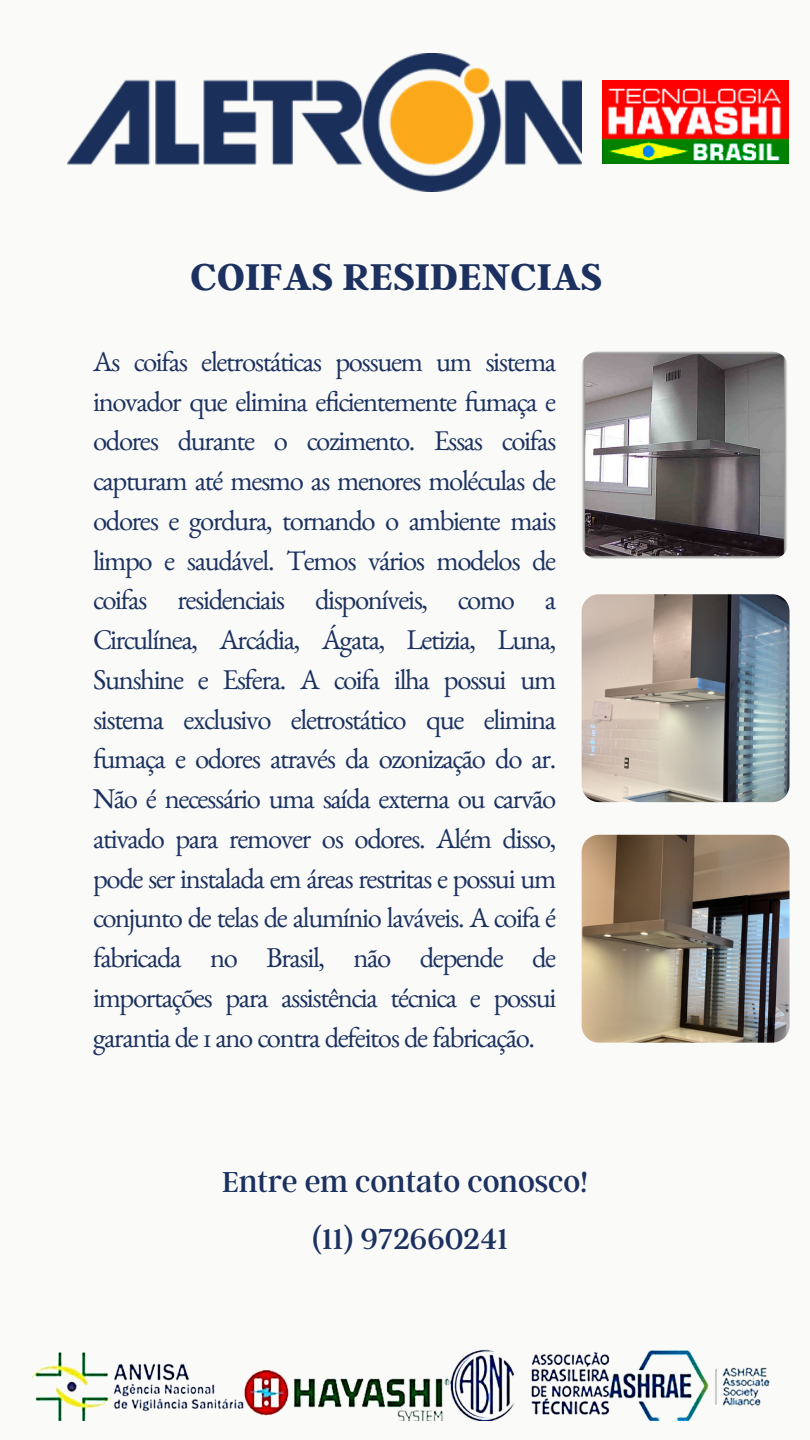
<style>
.page{position:relative;width:810px;height:1440px;background:#fafbf9}
.page>*{position:absolute;margin:0;border:0;box-sizing:border-box;transform-origin:0 0}
.t1{font:700 41.5px "Argent CF";color:#1c315f}
.t2{font:32.1px "Argent CF";color:#1c315f}
.t3{font:28.7px/39.8px "Benne";letter-spacing:-.05em;color:#1c315f;text-align:justify}
</style>
<div class="page">
<img style="left:67px;top:54px;width:514px;height:137px">
<img style="left:31px;top:1349px;width:739px;height:72px">
<img style="left:582px;top:351px;width:205px;height:208px">
<img style="left:582px;top:594px;width:208px;height:208px">
<img style="left:582px;top:835px;width:208px;height:208px">
<img style="left:602px;top:81px;width:187px;height:83px">
<h2 class="t1" style="left:190px;top:250px;width:414px">COIFAS RESIDENCIAS</h2>
<p class="t3" style="left:93px;top:347px;width:465px">As coifas eletrostáticas possuem um sistema inovador que elimina eficientemente fumaça e odores durante o cozimento. Essas coifas capturam até mesmo as menores moléculas de odores e gordura, tornando o ambiente mais limpo e saudável. Temos vários modelos de coifas residenciais disponíveis, como a Circulínea, Arcádia, Ágata, Letizia, Luna, Sunshine e Esfera. A coifa ilha possui um sistema exclusivo eletrostático que elimina fumaça e odores através da ozonização do ar.<br>Não é necessário uma saída externa ou carvão ativado para remover os odores. Além disso, pode ser instalada em áreas restritas e possui um conjunto de telas de alumínio laváveis. A coifa é fabricada no Brasil, não depende de importações para assistência técnica e possui garantia de 1 ano contra defeitos de fabricação.</p>
<h2 class="t2" style="left:222px;top:1161px;width:367px">Entre em contato conosco!</h2>
<p class="t2" style="left:312px;top:1218px;width:197px">(11) 972660241</p>
</div>
